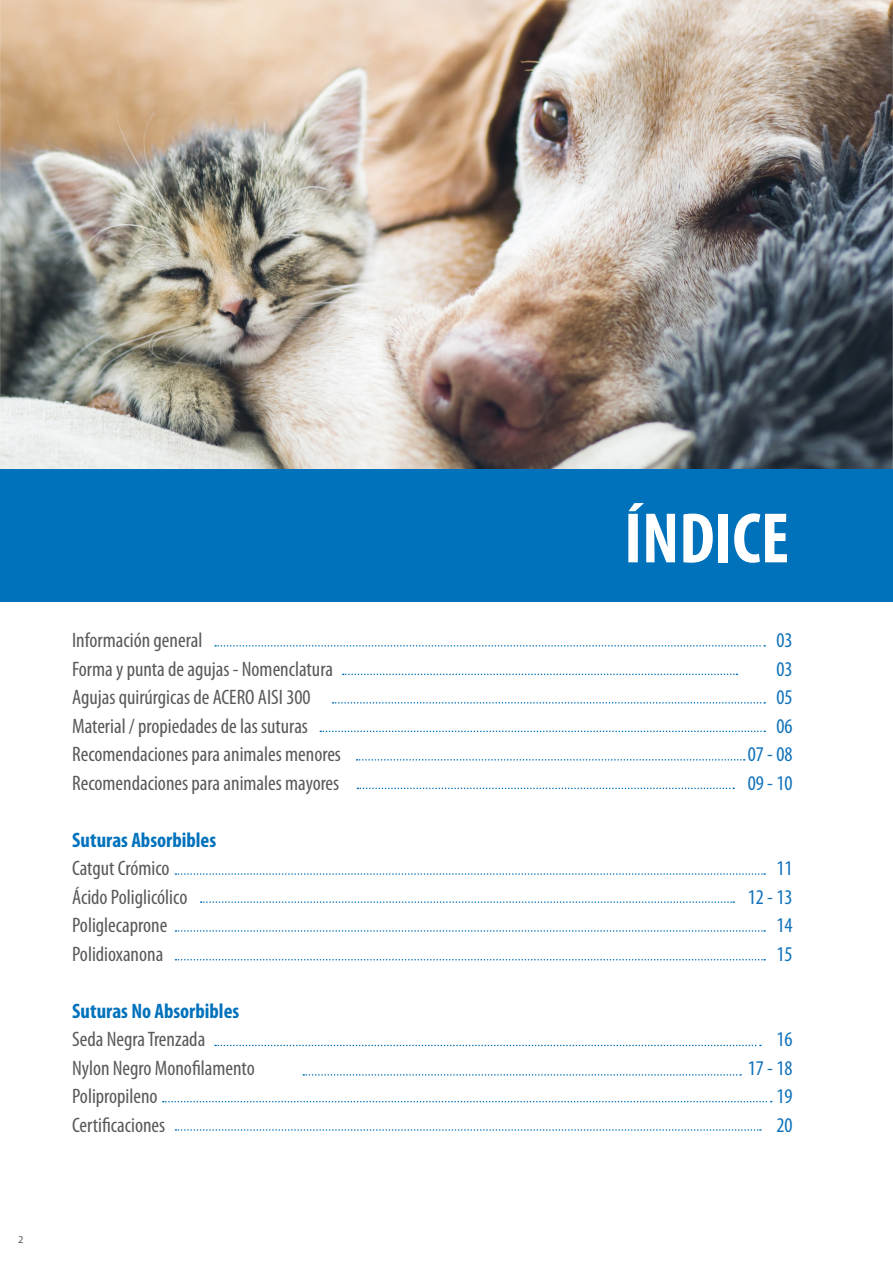
<style>
.page{position:relative;width:893px;height:1263px;background:#fff}
.page>*{position:absolute;margin:0;border:0;box-sizing:border-box;transform-origin:0 0}
.t1{font:700 condensed 72px "Myriad Pro";color:#fff}
.t2{font:condensed 21px/28.5px "Myriad Pro";color:#58595b}
.t3{font:condensed 21px/28.5px "Myriad Pro";color:#1072ba;text-align:right}
.t4{font:700 condensed 21px "Myriad Pro";color:#0072bc}
.t5{font:10.5px "Myriad Pro";color:#58595b}
</style>
<div class="page">
<img style="left:0;top:0;width:893px;height:469px">
<div style="left:0;top:469px;width:893px;height:133px;background:#0072bc"></div>
<svg style="left:215px;top:645px;width:550px;height:2px"></svg>
<svg style="left:343px;top:674px;width:394px;height:1px"></svg>
<svg style="left:333px;top:702px;width:432px;height:2px"></svg>
<svg style="left:320px;top:731px;width:445px;height:1px"></svg>
<svg style="left:357px;top:759px;width:388px;height:2px"></svg>
<svg style="left:357px;top:788px;width:377px;height:1px"></svg>
<svg style="left:201px;top:901px;width:533px;height:2px"></svg>
<svg style="left:175px;top:873px;width:590px;height:2px"></svg>
<svg style="left:175px;top:930px;width:590px;height:2px"></svg>
<svg style="left:175px;top:959px;width:590px;height:1px"></svg>
<svg style="left:215px;top:1045px;width:546px;height:1px"></svg>
<svg style="left:175px;top:1129px;width:586px;height:2px"></svg>
<svg style="left:163px;top:1101px;width:609px;height:1px"></svg>
<svg style="left:303px;top:1074px;width:438px;height:2px"></svg>
<p class="t5" style="left:18px;top:1234px;width:7px">2</p>
<p class="t2" style="left:72px;top:626px;width:270px">Información general<br>Forma y punta de agujas - Nomenclatura Agujas quirúrgicas de ACERO AISI 300<br>Material / propiedades de las suturas Recomendaciones para animales menores Recomendaciones para animales mayores</p>
<p class="t4" style="left:72px;top:828px;width:146px">Suturas Absorbibles</p>
<p class="t2" style="left:72px;top:854px;width:117px">Catgut Crómico<br>Ácido Poliglicólico<br>Poliglecaprone<br>Polidioxanona</p>
<p class="t4" style="left:72px;top:999px;width:169px">Suturas No Absorbibles</p>
<p class="t2" style="left:72px;top:1025px;width:184px">Seda Negra Trenzada<br>Nylon Negro Monofilamento<br>Polipropileno<br>Certificaciones</p>
<h1 class="t1" style="left:624px;top:499px;width:167px">ÍNDICE</h1>
<p class="t3" style="left:748px;top:626px;width:46px">03<br>03<br>05<br>06<br>07 - 08<br>09 - 10</p>
<p class="t3" style="left:748px;top:854px;width:46px">11<br>12 - 13<br>14<br>15</p>
<p class="t3" style="left:748px;top:1025px;width:46px">16<br>17 - 18<br>19<br>20</p>
</div>
